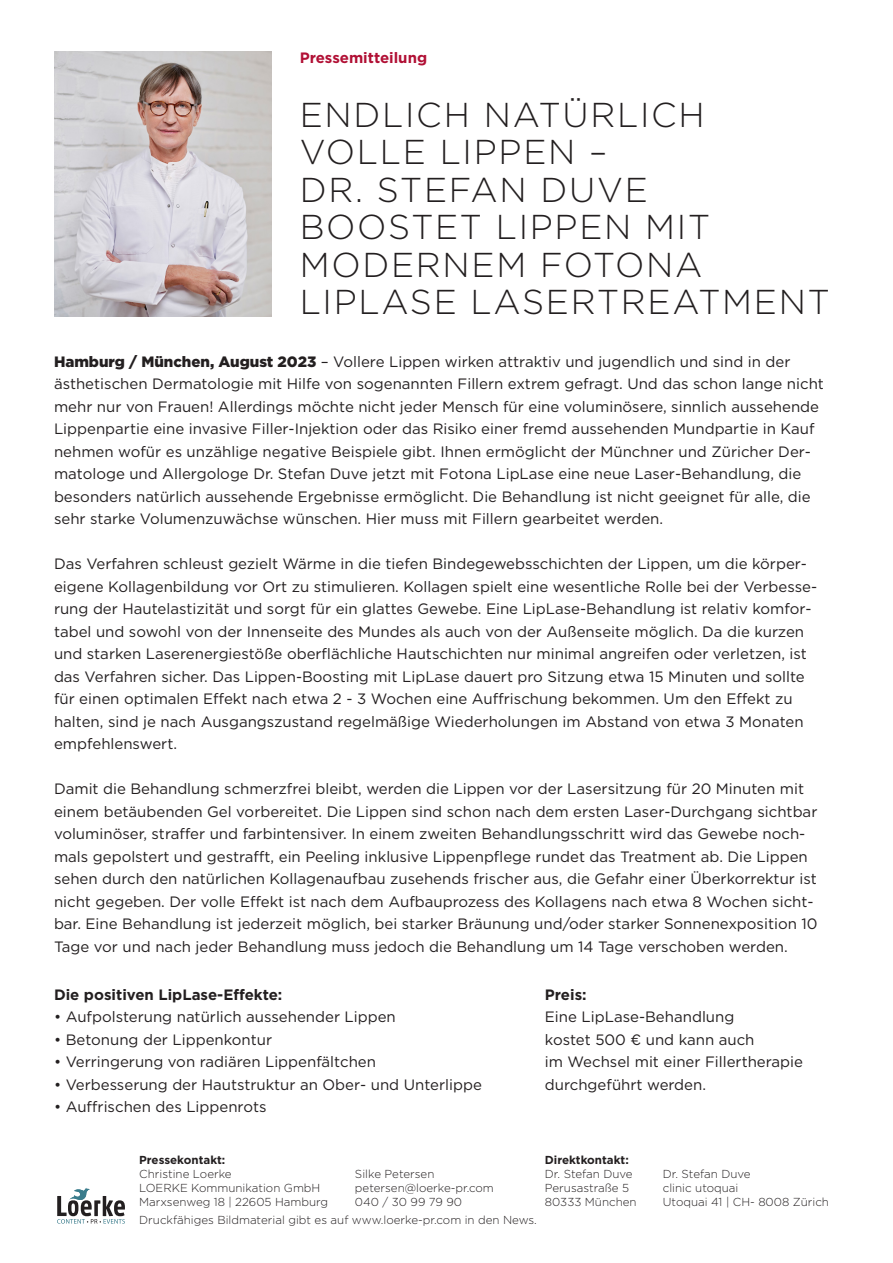
<style>
.page{position:relative;width:893px;height:1263px;background:#fff}
.page>*{position:absolute;margin:0;border:0;box-sizing:border-box;transform-origin:0 0}
.t1{font:300 34.5px/37.5px "Gotham";letter-spacing:.05em;color:#231f20}
.t2{font:15px/22.5px "Gotham";color:#231f20}
.t3{font:700 15px "Gotham";color:#231f20}
.t4{font:700 15px "Gotham";color:#b11035}
.t5{font:300 11.55px/14.1px "Gotham";color:#231f20}
.t6{font:700 11.55px "Gotham";color:#231f20}
.s1{font-weight:900}
</style>
<div class="page">
<svg style="left:57px;top:1188px;width:68px;height:36px"></svg>
<img style="left:54px;top:51px;width:217px;height:266px">
<p class="t4" style="left:300px;top:48px;width:129px">Pressemitteilung</p>
<h1 class="t1" style="left:300px;top:95px;width:531px">ENDLICH NATÜRLICH<br>VOLLE LIPPEN –<br>DR. STEFAN DUVE<br>BOOSTET LIPPEN MIT<br>MODERNEM FOTONA<br>LIPLASE LASERTREATMENT</h1>
<p class="t2" style="left:54px;top:350px;width:771px"><span class="s1">Hamburg / München, August 2023</span> – Vollere Lippen wirken attraktiv und jugendlich und sind in der ästhetischen Dermatologie mit Hilfe von sogenannten Fillern extrem gefragt. Und das schon lange nicht mehr nur von Frauen! Allerdings möchte nicht jeder Mensch für eine voluminösere, sinnlich aussehende Lippenpartie eine invasive Filler-Injektion oder das Risiko einer fremd aussehenden Mundpartie in Kauf nehmen wofür es unzählige negative Beispiele gibt. Ihnen ermöglicht der Münchner und Züricher Der&shy;matologe und Allergologe Dr. Stefan Duve jetzt mit Fotona LipLase eine neue Laser-Behandlung, die besonders natürlich aussehende Ergebnisse ermöglicht. Die Behandlung ist nicht geeignet für alle, die sehr starke Volumenzuwächse wünschen. Hier muss mit Fillern gearbeitet werden.</p>
<p class="t2" style="left:54px;top:552px;width:765px">Das Verfahren schleust gezielt Wärme in die tiefen Bindegewebsschichten der Lippen, um die körper&shy;eigene Kollagenbildung vor Ort zu stimulieren. Kollagen spielt eine wesentliche Rolle bei der Verbesse&shy;rung der Hautelastizität und sorgt für ein glattes Gewebe. Eine LipLase-Behandlung ist relativ komfor&shy;tabel und sowohl von der Innenseite des Mundes als auch von der Außenseite möglich. Da die kurzen und starken Laserenergiestöße oberflächliche Hautschichten nur minimal angreifen oder verletzen, ist das Verfahren sicher. Das Lippen-Boosting mit LipLase dauert pro Sitzung etwa 15 Minuten und sollte für einen optimalen Effekt nach etwa 2 - 3 Wochen eine Auffrischung bekommen. Um den Effekt zu halten, sind je nach Ausgangszustand regelmäßige Wiederholungen im Abstand von etwa 3 Monaten empfehlenswert.</p>
<p class="t2" style="left:54px;top:777px;width:765px">Damit die Behandlung schmerzfrei bleibt, werden die Lippen vor der Lasersitzung für 20 Minuten mit einem betäubenden Gel vorbereitet. Die Lippen sind schon nach dem ersten Laser-Durchgang sichtbar voluminöser, straffer und farbintensiver. In einem zweiten Behandlungsschritt wird das Gewebe noch&shy;mals gepolstert und gestrafft, ein Peeling inklusive Lippenpflege rundet das Treatment ab. Die Lippen sehen durch den natürlichen Kollagenaufbau zusehends frischer aus, die Gefahr einer Überkorrektur ist nicht gegeben. Der volle Effekt ist nach dem Aufbauprozess des Kollagens nach etwa 8 Wochen sicht&shy;bar. Eine Behandlung ist jederzeit möglich, bei starker Bräunung und/oder starker Sonnenexposition 10<br>Tage vor und nach jeder Behandlung muss jedoch die Behandlung um 14 Tage verschoben werden.</p>
<p class="t3" style="left:54px;top:984px;width:230px">Die positiven LipLase-Effekte:</p>
<p class="t2" style="left:54px;top:1005px;width:343px">• Aufpolsterung natürlich aussehender Lippen</p>
<p class="t2" style="left:54px;top:1028px;width:220px">• Betonung der Lippenkontur</p>
<p class="t2" style="left:54px;top:1050px;width:324px">• Verringerung von radiären Lippenfältchen</p>
<p class="t2" style="left:54px;top:1073px;width:429px">• Verbesserung der Hautstruktur an Ober- und Unterlippe</p>
<p class="t2" style="left:54px;top:1095px;width:214px">• Auffrischen des Lippenrots</p>
<p class="t3" style="left:545px;top:984px;width:43px">Preis:</p>
<p class="t2" style="left:545px;top:1005px;width:260px">Eine LipLase-Behandlung<br>kostet 500 € und kann auch<br>im Wechsel mit einer Fillertherapie durchgeführt werden.</p>
<p class="t6" style="left:139px;top:1152px;width:88px">Pressekontakt:</p>
<p class="t5" style="left:139px;top:1166px;width:190px">Christine Loerke<br>LOERKE Kommunikation GmbH<br>Marxsenweg 18 | 22605 Hamburg</p>
<p class="t5" style="left:355px;top:1166px;width:140px">Silke Petersen petersen@loerke-pr.com<br>040 / 30 99 79 90</p>
<p class="t5" style="left:139px;top:1212px;width:399px">Druckfähiges Bildmaterial gibt es auf www.loerke-pr.com in den News.</p>
<p class="t6" style="left:545px;top:1152px;width:85px">Direktkontakt:</p>
<p class="t5" style="left:545px;top:1166px;width:93px">Dr. Stefan Duve<br>Perusastraße 5<br>80333 München</p>
<p class="t5" style="left:663px;top:1166px;width:168px">Dr. Stefan Duve<br>clinic utoquai<br>Utoquai 41 | CH- 8008 Zürich</p>
</div>
